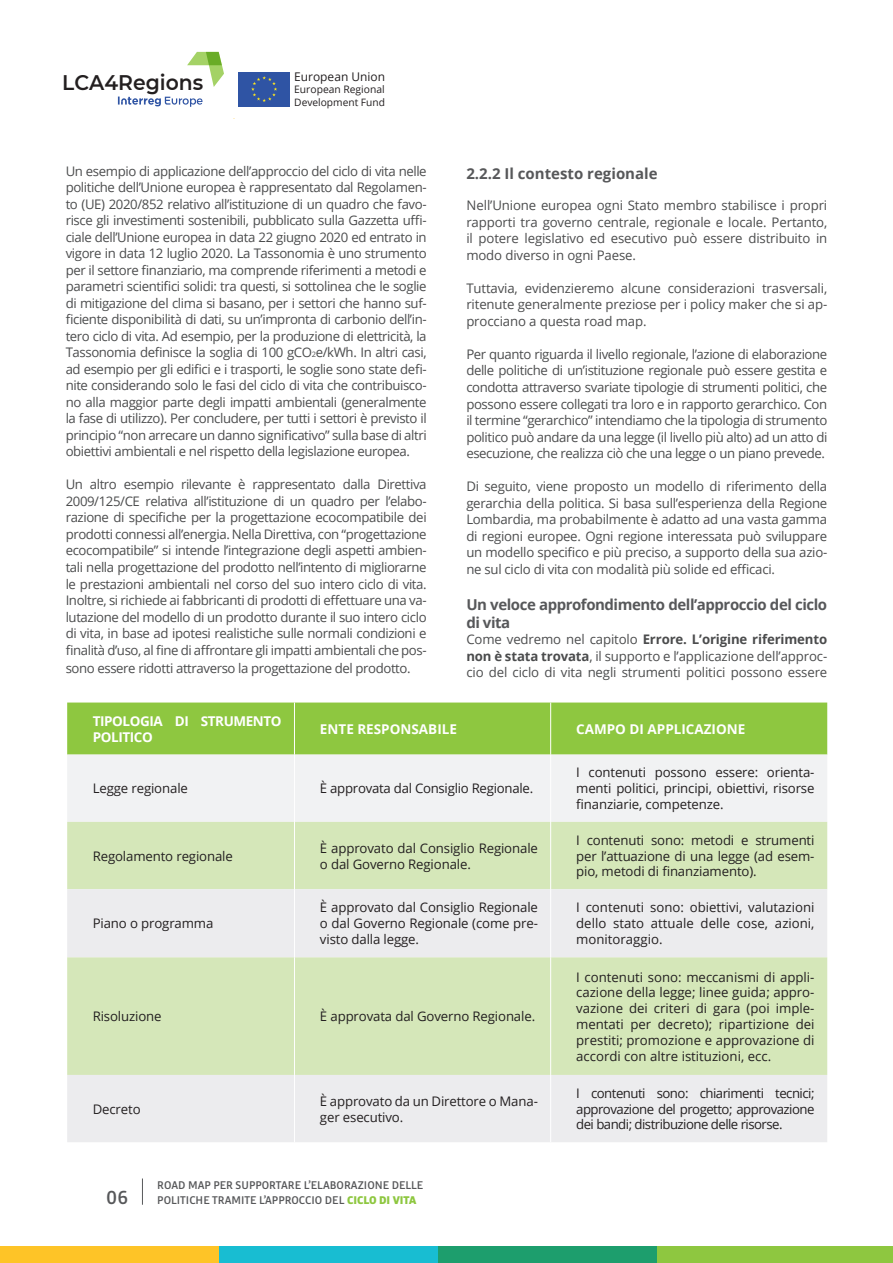
<style>
.page{position:relative;width:893px;height:1263px;background:#fff}
.page>*{position:absolute;margin:0;border:0;box-sizing:border-box;transform-origin:0 0}
.t1{font:600 21.15px "Montserrat";color:#231f20;scale:.96 1}
.t2{font:500 20.25px "Bulo";color:#57585a}
.t3{font:700 15px/18px "Open Sans";letter-spacing:-.03em;color:#57585a}
.t4{font:700 15px "Open Sans";color:#57585a}
.t5{font:700 13.5px "Open Sans";color:#fff}
.t6{font:700 13.5px/16.2px "Open Sans";letter-spacing:-.03em;color:#fff}
.t7{font:13.2px/16.5px "Open Sans";letter-spacing:-.03em;color:#4b4c4d;text-align:justify}
.t8{font:13.2px/15.9px "Open Sans";letter-spacing:-.01em;color:#231f20;text-align:justify}
.t9{font:500 12px/15px "Bulo";color:#57585a}
.t10{font:12px "Open Sans";color:#231f20}
.t11{font:10.35px "Open Sans";color:#231f20}
.t12{font:10.2px "Open Sans";color:#231f20}
.s1{font-size:7.5px}
.s2{font-weight:700}
.s3{font-weight:900;color:#8ec740}
</style>
<div class="page">
<div style="left:67px;top:702px;width:760px;height:53px;background:#8ec740"></div>
<div style="left:67px;top:755px;width:760px;height:67px;background:#f1f2f3"></div>
<div style="left:67px;top:822px;width:760px;height:67px;background:#d5e7b9"></div>
<svg style="left:67px;top:889px;width:760px;height:253px;background:#e1e9d5"></svg>
<hr style="left:294px;top:702px;width:1px;height:53px;background:#fff">
<hr style="left:550px;top:702px;width:1px;height:53px;background:#fff">
<hr style="left:294px;top:957px;width:1px;height:118px;background:#fff">
<hr style="left:550px;top:957px;width:1px;height:118px;background:#fff">
<hr style="left:294px;top:755px;width:1px;height:67px;background:#fff">
<hr style="left:550px;top:755px;width:1px;height:67px;background:#fff">
<hr style="left:294px;top:822px;width:1px;height:67px;background:#fff">
<hr style="left:550px;top:822px;width:1px;height:67px;background:#fff">
<hr style="left:294px;top:889px;width:1px;height:68px;background:#fff">
<hr style="left:550px;top:889px;width:1px;height:68px;background:#fff">
<hr style="left:294px;top:1075px;width:1px;height:67px;background:#fff">
<hr style="left:550px;top:1075px;width:1px;height:67px;background:#fff">
<svg style="left:142px;top:1178px;width:1px;height:27px"></svg>
<div style="left:0;top:1247px;width:219px;height:16px;background:#fec427"></div>
<div style="left:219px;top:1247px;width:219px;height:16px;background:#18bdd2"></div>
<div style="left:438px;top:1247px;width:219px;height:16px;background:#1d9e6d"></div>
<div style="left:657px;top:1247px;width:236px;height:16px;background:#8ec740"></div>
<div style="left:238px;top:72px;width:52px;height:34px;background:#2f54a4"></div>
<svg style="left:251px;top:76px;width:26px;height:26px"></svg>
<svg style="left:118px;top:97px;width:85px;height:10px"></svg>
<svg style="left:187px;top:52px;width:37px;height:35px"></svg>
<h1 class="t1" style="left:62px;top:67px;width:148px">LCA4Regions</h1>
<p class="t10" style="left:294px;top:68px;width:92px">European Union</p>
<p class="t11" style="left:294px;top:82px;width:92px">European Regional</p>
<p class="t12" style="left:294px;top:95px;width:92px">Development Fund</p>
<p class="t7" style="left:66px;top:163px;width:362px">Un esempio di applicazione dell’approccio del ciclo di vita nelle politiche dell’Unione europea è rappresentato dal Regolamen&shy;to (UE) 2020/852 relativo all’istituzione di un quadro che favo&shy;risce gli investimenti sostenibili, pubblicato sulla Gazzetta uffi&shy;ciale dell’Unione europea in data 22 giugno 2020 ed entrato in vigore in data 12 luglio 2020. La Tassonomia è uno strumento per il settore finanziario, ma comprende riferimenti a metodi e parametri scientifici solidi: tra questi, si sottolinea che le soglie di mitigazione del clima si basano, per i settori che hanno suf&shy;ficiente disponibilità di dati, su un’impronta di carbonio dell’in&shy;tero ciclo di vita. Ad esempio, per la produzione di elettricità, la Tassonomia definisce la soglia di 100 gCO<span class="s1">2</span>e/kWh. In altri casi, ad esempio per gli edifici e i trasporti, le soglie sono state defi&shy;nite considerando solo le fasi del ciclo di vita che contribuisco&shy;no alla maggior parte degli impatti ambientali (generalmente la fase di utilizzo). Per concludere, per tutti i settori è previsto il principio “non arrecare un danno significativo” sulla base di altri obiettivi ambientali e nel rispetto della legislazione europea.</p>
<p class="t7" style="left:66px;top:476px;width:362px">Un altro esempio rilevante è rappresentato dalla Direttiva 2009/125/CE relativa all’istituzione di un quadro per l’elabo&shy;razione di specifiche per la progettazione ecocompatibile dei prodotti connessi all’energia. Nella Direttiva, con “progettazione ecocompatibile” si intende l’integrazione degli aspetti ambien&shy;tali nella progettazione del prodotto nell’intento di migliorarne le prestazioni ambientali nel corso del suo intero ciclo di vita.<br>Inoltre, si richiede ai fabbricanti di prodotti di effettuare una va&shy;lutazione del modello di un prodotto durante il suo intero ciclo di vita, in base ad ipotesi realistiche sulle normali condizioni e finalità d’uso, al fine di affrontare gli impatti ambientali che pos-</p>
<p class="t7" style="left:66px;top:659px;width:346px">sono essere ridotti attraverso la progettazione del prodotto.</p>
<p class="t4" style="left:466px;top:163px;width:193px">2.2.2 Il contesto regionale</p>
<p class="t7" style="left:466px;top:197px;width:362px">Nell’Unione europea ogni Stato membro stabilisce i propri rapporti tra governo centrale, regionale e locale. Pertanto, il potere legislativo ed esecutivo può essere distribuito in modo diverso in ogni Paese.</p>
<p class="t7" style="left:466px;top:280px;width:362px">Tuttavia, evidenzieremo alcune considerazioni trasversali, ritenute generalmente preziose per i policy maker che si ap&shy;procciano a questa road map.</p>
<p class="t7" style="left:466px;top:346px;width:363px">Per quanto riguarda il livello regionale, l’azione di elaborazione delle politiche di un’istituzione regionale può essere gestita e condotta attraverso svariate tipologie di strumenti politici, che possono essere collegati tra loro e in rapporto gerarchico. Con il termine “gerarchico” intendiamo che la tipologia di strumento politico può andare da una legge (il livello più alto) ad un atto di esecuzione, che realizza ciò che una legge o un piano prevede.</p>
<p class="t7" style="left:466px;top:478px;width:362px">Di seguito, viene proposto un modello di riferimento della gerarchia della politica. Si basa sull’esperienza della Regione Lombardia, ma probabilmente è adatto ad una vasta gamma di regioni europee. Ogni regione interessata può sviluppare un modello specifico e più preciso, a supporto della sua azio&shy;ne sul ciclo di vita con modalità più solide ed efficaci.</p>
<p class="t3" style="left:466px;top:595px;width:362px">Un veloce approfondimento dell’approccio del ciclo di vita</p>
<p class="t7" style="left:466px;top:631px;width:362px">Come vedremo nel capitolo <span class="s2">Errore. L’origine riferimento non è stata trovata</span>, il supporto e l’applicazione dell’approc&shy;cio del ciclo di vita negli strumenti politici possono essere</p>
<p class="t6" style="left:93px;top:712px;width:190px">TIPOLOGIA DI STRUMENTO<br>POLITICO</p>
<p class="t5" style="left:320px;top:719px;width:139px">ENTE RESPONSABILE</p>
<p class="t5" style="left:576px;top:719px;width:171px">CAMPO DI APPLICAZIONE</p>
<p class="t8" style="left:93px;top:780px;width:97px">Legge regionale</p>
<p class="t8" style="left:320px;top:780px;width:215px">È approvata dal Consiglio Regionale.</p>
<p class="t8" style="left:576px;top:764px;width:240px">I contenuti possono essere: orienta&shy;menti politici, principi, obiettivi, risorse finanziarie, competenze.</p>
<p class="t8" style="left:93px;top:847px;width:142px">Regolamento regionale</p>
<p class="t8" style="left:320px;top:839px;width:219px">È approvato dal Consiglio Regionale o dal Governo Regionale.</p>
<p class="t8" style="left:576px;top:832px;width:240px">I contenuti sono: metodi e strumenti per l’attuazione di una legge (ad esem&shy;pio, metodi di finanziamento).</p>
<p class="t8" style="left:93px;top:915px;width:122px">Piano o programma</p>
<p class="t8" style="left:320px;top:899px;width:219px">È approvato dal Consiglio Regionale o dal Governo Regionale (come pre&shy;visto dalla legge.</p>
<p class="t8" style="left:576px;top:899px;width:240px">I contenuti sono: obiettivi, valutazioni dello stato attuale delle cose, azioni, monitoraggio.</p>
<p class="t8" style="left:93px;top:1008px;width:70px">Risoluzione</p>
<p class="t8" style="left:320px;top:1008px;width:217px">È approvata dal Governo Regionale.</p>
<p class="t8" style="left:576px;top:968px;width:240px">I contenuti sono: meccanismi di appli&shy;cazione della legge; linee guida; appro&shy;vazione dei criteri di gara (poi imple&shy;mentati per decreto); ripartizione dei prestiti; promozione e approvazione di accordi con altre istituzioni, ecc.</p>
<p class="t8" style="left:93px;top:1100px;width:49px">Decreto</p>
<p class="t8" style="left:320px;top:1093px;width:219px">È approvato da un Direttore o Mana&shy;ger esecutivo.</p>
<p class="t8" style="left:576px;top:1085px;width:240px">I contenuti sono: chiarimenti tecnici; approvazione del progetto; approvazione dei bandi; distribuzione delle risorse.</p>
<p class="t2" style="left:106px;top:1184px;width:23px">06</p>
<p class="t9" style="left:157px;top:1178px;width:267px">ROAD MAP PER SUPPORTARE L’ELABORAZIONE DELLE<br>POLITICHE TRAMITE L’APPROCCIO DEL <span class="s3">CICLO DI VITA</span></p>
</div>
